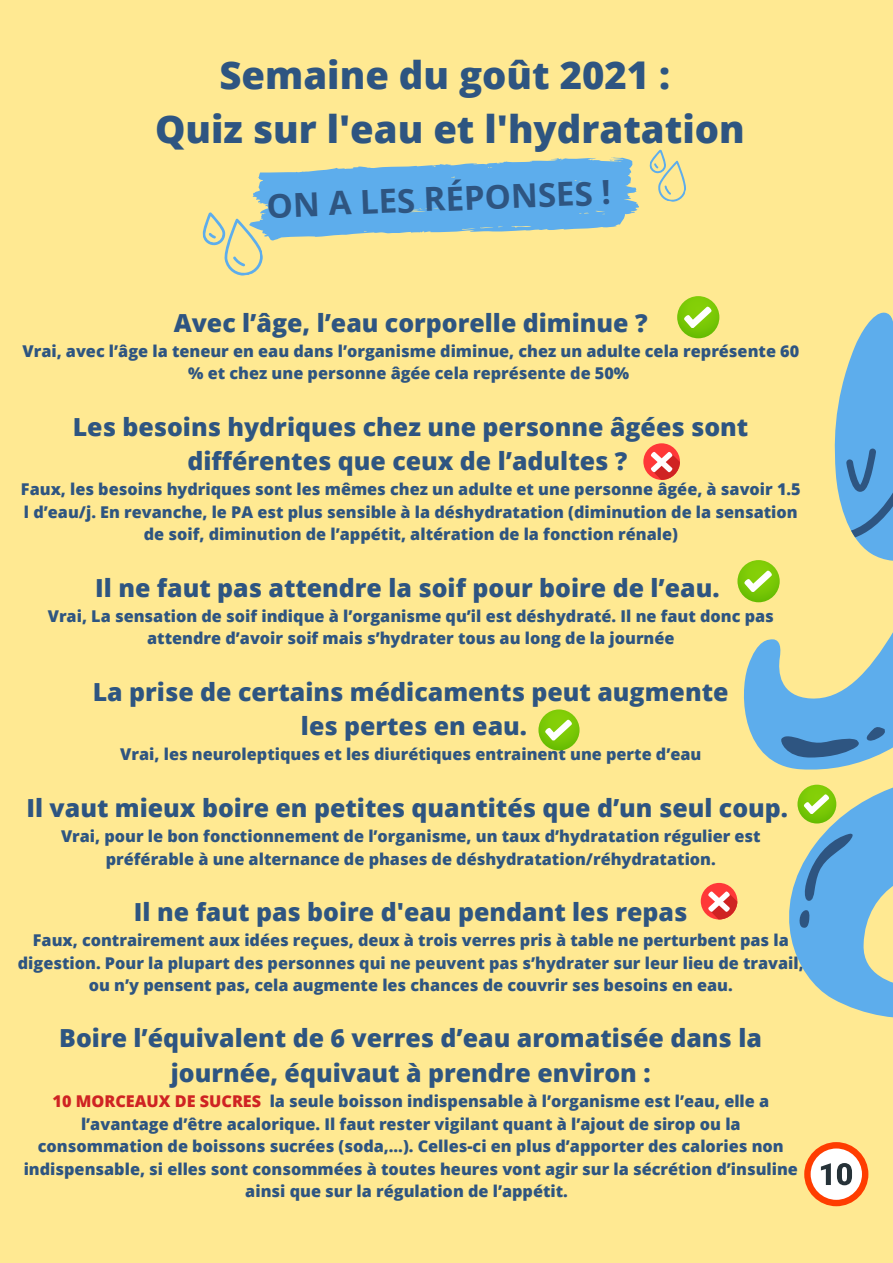
<style>
.page{position:relative;width:893px;height:1263px;background:#ffe992}
.page>*{position:absolute;margin:0;border:0;box-sizing:border-box;transform-origin:0 0}
.t1{font:800 38.25px "Open Sans";color:#2e5581}
.t2{font:700 33.08px "Open Sans";color:#2e5581}
.t3{font:800 24.9px/34.3px "Open Sans";color:#2e5581;text-align:center}
.t4{font:800 16.2px/22.5px "Open Sans";color:#2e5581;text-align:center}
.s1{color:#cf2323}
</style>
<div class="page">
<svg style="left:744px;top:560px;width:149px;height:458px"></svg>
<svg style="left:779px;top:726px;width:108px;height:31px;background:#4d8dc3"></svg>
<svg style="left:802px;top:833px;width:53px;height:69px;background:#62a0ce"></svg>
<svg style="left:798px;top:908px;width:12px;height:21px"></svg>
<svg style="left:831px;top:312px;width:62px;height:257px"></svg>
<svg style="left:202px;top:149px;width:484px;height:127px"></svg>
<svg style="left:538px;top:709px;width:41px;height:41px"></svg>
<svg style="left:544px;top:719px;width:28px;height:22px"></svg>
<svg style="left:677px;top:296px;width:42px;height:42px"></svg>
<svg style="left:683px;top:306px;width:29px;height:22px"></svg>
<div style="left:701px;top:883px;width:36px;height:36px;background:#ff3838;border-radius:50%"></div>
<svg style="left:707px;top:891px;width:30px;height:28px"></svg>
<svg style="left:804px;top:1142px;width:64px;height:64px"></svg>
<div style="left:797px;top:785px;width:39px;height:38px;background:linear-gradient(to bottom,#86cf09,#6abe04);border-radius:50%"></div>
<svg style="left:803px;top:794px;width:26px;height:20px"></svg>
<svg style="left:737px;top:560px;width:42px;height:42px"></svg>
<svg style="left:743px;top:570px;width:29px;height:22px"></svg>
<div style="left:643px;top:443px;width:37px;height:37px;background:#ff3838;border-radius:50%"></div>
<svg style="left:650px;top:451px;width:30px;height:29px"></svg>
<p class="t1" style="left:219px;top:48px;width:452px">Semaine du goût 2021 :</p>
<p class="t1" style="left:155px;top:102px;width:591px">Quiz sur l'eau et l'hydratation</p>
<p class="t2" style="left:266px;top:182px;width:346px;rotate:-2deg">ON A LES RÉPONSES !</p>
<p class="t3" style="left:174px;top:305px;width:475px">Avec l’âge, l’eau corporelle diminue ?</p>
<p class="t4" style="left:22px;top:339px;width:778px">Vrai, avec l’âge la teneur en eau dans l’organisme diminue, chez un adulte cela représente 60 % et chez une personne âgée cela représente de 50%</p>
<p class="t3" style="left:73px;top:409px;width:677px">Les besoins hydriques chez une personne âgées sont différentes que ceux de l’adultes ?</p>
<p class="t4" style="left:21px;top:478px;width:781px">Faux, les besoins hydriques sont les mêmes chez un adulte et une personne âgée, à savoir 1.5 l d’eau/j. En revanche, le PA est plus sensible à la déshydratation (diminution de la sensation de soif, diminution de l’appétit, altération de la fonction rénale)</p>
<p class="t3" style="left:95px;top:570px;width:626px">Il ne faut pas attendre la soif pour boire de l’eau.</p>
<p class="t4" style="left:48px;top:604px;width:727px">Vrai, La sensation de soif indique à l’organisme qu’il est déshydraté. Il ne faut donc pas attendre d’avoir soif mais s’hydrater tous au long de la journée</p>
<p class="t3" style="left:93px;top:674px;width:637px">La prise de certains médicaments peut augmente</p>
<p class="t3" style="left:301px;top:708px;width:228px">les pertes en eau.</p>
<p class="t4" style="left:120px;top:743px;width:582px">Vrai, les neuroleptiques et les diurétiques entrainent une perte d’eau</p>
<p class="t3" style="left:26px;top:790px;width:763px">Il vaut mieux boire en petites quantités que d’un seul coup.</p>
<p class="t4" style="left:61px;top:824px;width:701px">Vrai, pour le bon fonctionnement de l’organisme, un taux d’hydratation régulier est préférable à une alternance de phases de déshydratation/réhydratation.</p>
<p class="t3" style="left:134px;top:894px;width:555px">Il ne faut pas boire d'eau pendant les repas</p>
<p class="t4" style="left:18px;top:928px;width:787px">Faux, contrairement aux idées reçues, deux à trois verres pris à table ne perturbent pas la digestion. Pour la plupart des personnes qui ne peuvent pas s’hydrater sur leur lieu de travail, ou n’y pensent pas, cela augmente les chances de couvrir ses besoins en eau.</p>
<p class="t3" style="left:59px;top:1020px;width:704px">Boire l’équivalent de 6 verres d’eau aromatisée dans la journée, équivaut à prendre environ :</p>
<p class="t4" style="left:24px;top:1089px;width:776px"><span class="s1">10 MORCEAUX DE SUCRES</span> la seule boisson indispensable à l’organisme est l’eau, elle a l’avantage d’être acalorique. Il faut rester vigilant quant à l’ajout de sirop ou la consommation de boissons sucrées (soda,…). Celles-ci en plus d’apporter des calories non indispensable, si elles sont consommées à toutes heures vont agir sur la sécrétion d’insuline ainsi que sur la régulation de l’appétit.</p>
</div>
